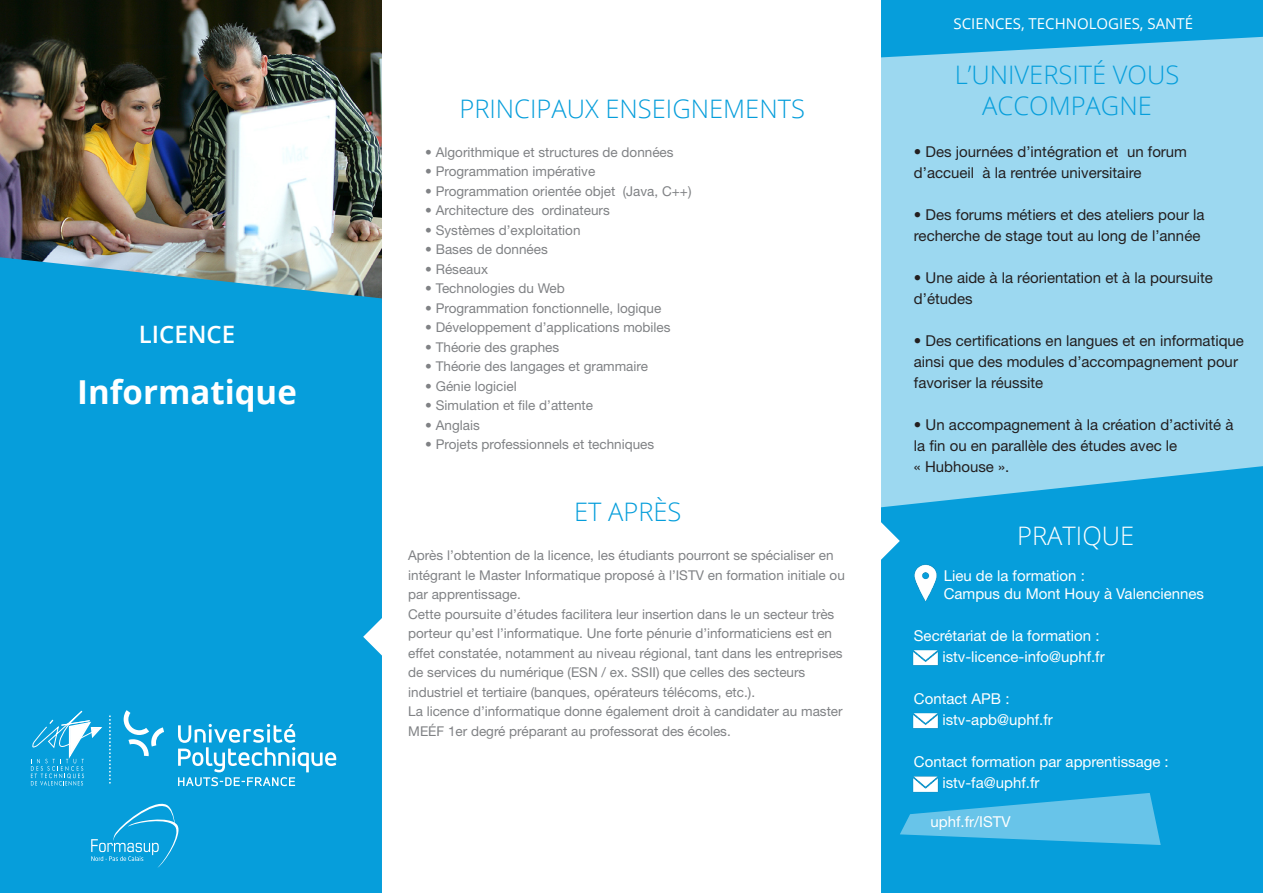
<style>
.page{position:relative;width:1263px;height:893px;background:#fff}
.page>*{position:absolute;margin:0;border:0;box-sizing:border-box;transform-origin:0 0}
.t1{font:700 33px "Open Sans";color:#fff}
.t2{font:300 25.5px/30.6px "Open Sans";color:#069edb;text-align:center}
.t3{font:300 25.5px "Open Sans";color:#fff}
.t4{font:600 24px "Open Sans";color:#fff}
.t5{font:15px/21px "Helvetica Neue LT Std";color:#231f20}
.t6{font:15px "Helvetica Neue LT Std";color:#fff}
.t7{font:15px "Open Sans";color:#fff}
.t8{font:13.5px/19.5px "Helvetica Neue LT Std";color:#808285}
</style>
<div class="page">
<div style="left:881px;top:57px;width:382px;height:409px;background:#9cd8f0"></div>
<img style="left:0;top:0;width:382px;height:257px">
<div style="left:0;top:257px;width:382px;height:636px;background:#069edb"></div>
<svg style="left:363px;top:618px;width:19px;height:38px"></svg>
<div style="left:881px;top:466px;width:382px;height:427px;background:#069edb"></div>
<svg style="left:881px;top:522px;width:19px;height:38px"></svg>
<svg style="left:900px;top:793px;width:261px;height:52px;background:#47b7e4"></svg>
<img style="left:901px;top:559px;width:48px;height:47px">
<img style="left:911px;top:644px;width:28px;height:28px">
<img style="left:911px;top:707px;width:28px;height:27px">
<img style="left:911px;top:771px;width:28px;height:27px">
<svg style="left:881px;top:0;width:382px;height:57px;background:#20a8de"></svg>
<svg style="left:91px;top:798px;width:92px;height:70px;background:#1ba6de"></svg>
<svg style="left:124px;top:710px;width:212px;height:76px;background:#2dade0"></svg>
<svg style="left:31px;top:692px;width:80px;height:94px;background:#23a9df"></svg>
<p class="t4" style="left:139px;top:317px;width:98px">LICENCE</p>
<p class="t1" style="left:77px;top:368px;width:221px">Informatique</p>
<p class="t2" style="left:459px;top:93px;width:347px">PRINCIPAUX ENSEIGNEMENTS</p>
<p class="t8" style="left:425px;top:142px;width:250px">• Algorithmique et structures de données</p>
<p class="t8" style="left:425px;top:162px;width:172px">• Programmation impérative</p>
<p class="t8" style="left:425px;top:181px;width:268px">• Programmation orientée objet (Java, C++)</p>
<p class="t8" style="left:425px;top:201px;width:186px">• Architecture des ordinateurs</p>
<p class="t8" style="left:425px;top:220px;width:157px">• Systèmes d’exploitation</p>
<p class="t8" style="left:425px;top:240px;width:124px">• Bases de données</p>
<p class="t8" style="left:425px;top:259px;width:64px">• Réseaux</p>
<p class="t8" style="left:425px;top:279px;width:141px">• Technologies du Web</p>
<p class="t8" style="left:425px;top:298px;width:238px">• Programmation fonctionnelle, logique</p>
<p class="t8" style="left:425px;top:318px;width:247px">• Développement d’applications mobiles</p>
<p class="t8" style="left:425px;top:337px;width:136px">• Théorie des graphes</p>
<p class="t8" style="left:425px;top:357px;width:224px">• Théorie des langages et grammaire</p>
<p class="t8" style="left:425px;top:376px;width:93px">• Génie logiciel</p>
<p class="t8" style="left:425px;top:396px;width:169px">• Simulation et file d’attente</p>
<p class="t8" style="left:425px;top:415px;width:56px">• Anglais</p>
<p class="t8" style="left:425px;top:435px;width:231px">• Projets professionnels et techniques</p>
<p class="t2" style="left:574px;top:496px;width:109px">ET APRÈS</p>
<p class="t8" style="left:408px;top:546px;width:438px">Après l’obtention de la licence, les étudiants pourront se spécialiser en intégrant le Master Informatique proposé à l’ISTV en formation initiale ou par apprentissage.</p>
<p class="t8" style="left:408px;top:604px;width:436px">Cette poursuite d’études facilitera leur insertion dans le un secteur très porteur qu’est l’informatique. Une forte pénurie d’informaticiens est en effet constatée, notamment au niveau régional, tant dans les entreprises de services du numérique (ESN / ex. SSII) que celles des secteurs industriel et tertiaire (banques, opérateurs télécoms, etc.).</p>
<p class="t8" style="left:408px;top:702px;width:436px">La licence d’informatique donne également droit à candidater au master<br>MEÉF 1er degré préparant au professorat des écoles.</p>
<p class="t7" style="left:953px;top:14px;width:241px">SCIENCES, TECHNOLOGIES, SANTÉ</p>
<p class="t2" style="left:955px;top:59px;width:226px">L’UNIVERSITÉ VOUS<br>ACCOMPAGNE</p>
<p class="t5" style="left:914px;top:141px;width:275px">• Des journées d’intégration et un forum d’accueil à la rentrée universitaire</p>
<p class="t5" style="left:914px;top:204px;width:292px">• Des forums métiers et des ateliers pour la recherche de stage tout au long de l’année</p>
<p class="t5" style="left:914px;top:267px;width:300px">• Une aide à la réorientation et à la poursuite d’études</p>
<p class="t5" style="left:914px;top:330px;width:332px">• Des certifications en langues et en informatique ainsi que des modules d’accompagnement pour favoriser la réussite</p>
<p class="t5" style="left:914px;top:414px;width:321px">• Un accompagnement à la création d’activité à la fin ou en parallèle des études avec le</p>
<p class="t5" style="left:914px;top:456px;width:97px">« Hubhouse ».</p>
<p class="t3" style="left:1017px;top:519px;width:119px">PRATIQUE</p>
<p class="t6" style="left:944px;top:567px;width:143px">Lieu de la formation :</p>
<p class="t6" style="left:944px;top:585px;width:262px">Campus du Mont Houy à Valenciennes</p>
<p class="t6" style="left:914px;top:627px;width:187px">Secrétariat de la formation :</p>
<p class="t6" style="left:942px;top:648px;width:164px">istv-licence-info@uphf.fr</p>
<p class="t6" style="left:914px;top:690px;width:97px">Contact APB :</p>
<p class="t6" style="left:942px;top:711px;width:112px">istv-apb@uphf.fr</p>
<p class="t6" style="left:914px;top:753px;width:256px">Contact formation par apprentissage :</p>
<p class="t6" style="left:942px;top:774px;width:99px">istv-fa@uphf.fr</p>
<p class="t6" style="left:930px;top:813px;width:81px">uphf.fr/ISTV</p>
</div>
